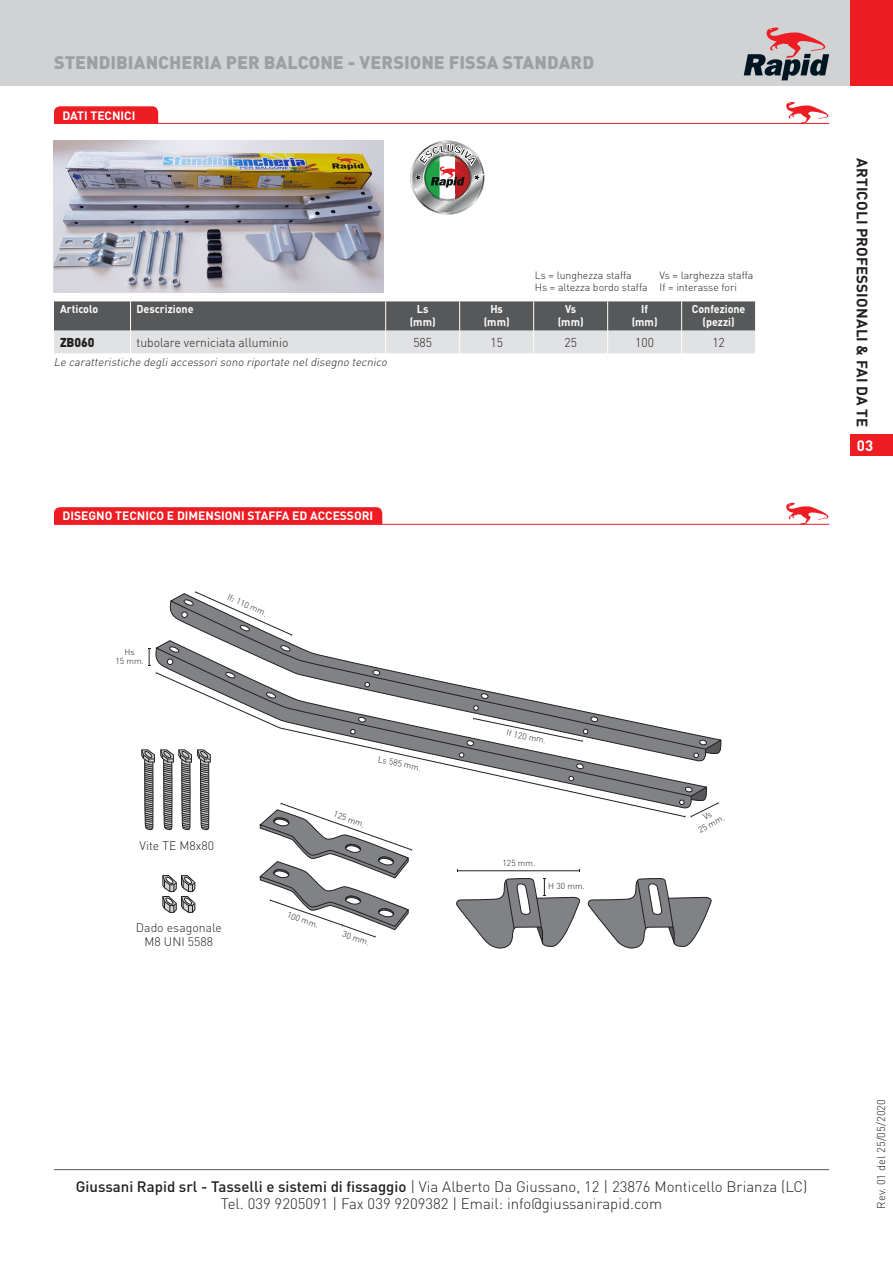
<style>
.page{position:relative;width:893px;height:1263px;background:#fff}
.page>*{position:absolute;margin:0;border:0;box-sizing:border-box;transform-origin:0 0}
.t1{font:900 18px "DIN";color:#9d9fa2}
.t2{font:300 15px "DIN";color:#231f20}
.t3{font:700 15px "DIN";letter-spacing:.01em;color:#231f20}
.t4{font:700 15px "DIN";color:#fff}
.t5{font:300 12.75px "DIN";color:#231f20;scale:.95 1}
.t6{font:900 12.75px "DIN";color:#231f20;scale:.95 1}
.t7{font:300 12.3px/13.5px "DIN";color:#231f20;text-align:center}
.t8{font:700 12px "DIN";color:#fff}
.t9{font:italic 300 11.25px "DIN";color:#231f20}
.t10{font:700 11.25px "DIN";color:#fff;scale:.95 1}
.t11{font:300 11.25px "DIN";color:#231f20}
.t12{font:300 10.5px "DIN";color:#231f20}
.t13{font:300 8.55px/8.6px "DIN";color:#231f20;text-align:center}
.s1{font-size:4.95px}
.s2{font-weight:500}
</style>
<div class="page">
<div style="left:0;top:0;width:893px;height:85px;background:#d1d2d4"></div>
<div style="left:850px;top:0;width:43px;height:85px;background:#ee1d23"></div>
<svg style="left:744px;top:27px;width:85px;height:53px"></svg>
<div style="left:54px;top:106px;width:104px;height:17px;background:#ee1d23"></div>
<hr style="left:54px;top:123px;width:775px;height:1px;background:#ee1d23">
<svg style="left:786px;top:102px;width:44px;height:22px"></svg>
<hr style="left:54px;top:1169px;width:775px;height:1px;background:#57585a">
<img style="left:54px;top:141px;width:330px;height:151px">
<svg style="left:141px;top:749px;width:69px;height:81px"></svg>
<svg style="left:170px;top:594px;width:548px;height:145px"></svg>
<svg style="left:707px;top:739px;width:14px;height:15px"></svg>
<svg style="left:156px;top:641px;width:551px;height:145px"></svg>
<svg style="left:167px;top:659px;width:6px;height:6px"></svg>
<svg style="left:169px;top:646px;width:11px;height:7px"></svg>
<svg style="left:162px;top:875px;width:33px;height:38px"></svg>
<svg style="left:182px;top:591px;width:111px;height:45px"></svg>
<svg style="left:156px;top:672px;width:529px;height:145px"></svg>
<hr style="left:458px;top:870px;width:121px;height:1px;background:#231f20">
<svg style="left:679px;top:786px;width:40px;height:32px"></svg>
<svg style="left:148px;top:648px;width:9px;height:26px"></svg>
<svg style="left:587px;top:878px;width:125px;height:70px"></svg>
<svg style="left:456px;top:878px;width:124px;height:70px"></svg>
<svg style="left:260px;top:802px;width:152px;height:136px"></svg>
<svg style="left:54px;top:301px;width:702px;height:52px;background:#959698"></svg>
<div style="left:850px;top:435px;width:43px;height:21px;background:#ee1d23"></div>
<div style="left:54px;top:507px;width:328px;height:17px;background:#ee1d23"></div>
<hr style="left:54px;top:524px;width:775px;height:1px;background:#ee1d23">
<svg style="left:786px;top:503px;width:44px;height:22px"></svg>
<svg style="left:410px;top:141px;width:75px;height:74px"></svg>
<p class="t1" style="left:54px;top:51px;width:542px">STENDIBIANCHERIA PER BALCONE - VERSIONE FISSA STANDARD</p>
<p class="t8" style="left:63px;top:107px;width:74px">DATI TECNICI</p>
<p class="t10" style="left:60px;top:301px;width:42px">Articolo</p>
<p class="t10" style="left:137px;top:301px;width:62px">Descrizione</p>
<p class="t10" style="left:417px;top:301px;width:14px">Ls</p>
<p class="t10" style="left:410px;top:315px;width:29px">(mm)</p>
<p class="t10" style="left:490px;top:301px;width:15px">Hs</p>
<p class="t10" style="left:484px;top:315px;width:29px">(mm)</p>
<p class="t12" style="left:535px;top:269px;width:98px">Ls = lunghezza staffa</p>
<p class="t12" style="left:535px;top:281px;width:114px">Hs = altezza bordo staffa</p>
<p class="t12" style="left:659px;top:269px;width:95px">Vs = larghezza staffa</p>
<p class="t12" style="left:659px;top:281px;width:79px">If = interasse fori</p>
<p class="t10" style="left:565px;top:301px;width:13px">Vs</p>
<p class="t10" style="left:558px;top:315px;width:29px">(mm)</p>
<p class="t10" style="left:641px;top:301px;width:9px">If</p>
<p class="t10" style="left:632px;top:315px;width:29px">(mm)</p>
<p class="t10" style="left:692px;top:301px;width:58px">Confezione</p>
<p class="t10" style="left:702px;top:315px;width:35px">(pezzi)</p>
<p class="t6" style="left:60px;top:334px;width:38px">ZB060</p>
<p class="t5" style="left:137px;top:334px;width:161px">tubolare verniciata alluminio</p>
<p class="t5" style="left:413px;top:335px;width:21px">585</p>
<p class="t5" style="left:490px;top:335px;width:15px">15</p>
<p class="t5" style="left:564px;top:335px;width:15px">25</p>
<p class="t5" style="left:635px;top:335px;width:21px">100</p>
<p class="t5" style="left:712px;top:335px;width:15px">12</p>
<p class="t9" style="left:54px;top:355px;width:337px">Le caratteristiche degliaccessorisono riportate neldisegno tecnico</p>
<p class="t8" style="left:63px;top:508px;width:312px">DISEGNO TECNICO E DIMENSIONI STAFFA ED ACCESSORI</p>
<p class="t13" style="left:116px;top:647px;width:30px">Hs<br>15 mm.</p>
<p class="t13" style="left:230px;top:592px;width:44px;rotate:24deg">If<span class="s1">2</span> 110 mm.</p>
<p class="t7" style="left:140px;top:838px;width:76px">Vite TE M8x80</p>
<p class="t7" style="left:136px;top:921px;width:87px">Dado esagonale<br>M8 UNI 5588</p>
<p class="t13" style="left:379px;top:755px;width:46px;rotate:12deg">Ls 585 mm.</p>
<p class="t13" style="left:335px;top:809px;width:34px;rotate:19deg">125 mm.</p>
<p class="t13" style="left:289px;top:910px;width:34px;rotate:19deg">100 mm.</p>
<p class="t13" style="left:344px;top:929px;width:30px;rotate:19deg">30 mm.</p>
<p class="t13" style="left:508px;top:728px;width:41px;rotate:12deg">If 120 mm.</p>
<p class="t13" style="left:502px;top:858px;width:34px">125 mm.</p>
<p class="t13" style="left:548px;top:881px;width:38px">H 30 mm.</p>
<p class="t13" style="left:693px;top:818px;width:30px;rotate:-27deg">Vs<br>25 mm.</p>
<p class="t3" style="left:872px;top:158px;width:270px;rotate:90deg">ARTICOLI PROFESSIONALI &amp; FAI DA TE</p>
<p class="t4" style="left:857px;top:436px;width:18px">03</p>
<p class="t2" style="left:76px;top:1177px;width:733px"><span class="s2">Giussani Rapid srl - Tasselli e sistemi di fissaggio</span> | Via Alberto Da Giussano, 12 | 23876 Monticello Brianza (LC)</p>
<p class="t2" style="left:221px;top:1194px;width:443px">Tel. 039 9205091 | Fax 039 9209382 | Email: info@giussanirapid.com</p>
<p class="t11" style="left:874px;top:1208px;width:111px;rotate:-90deg">Rev. 01 del 25/05/2020</p>
</div>
